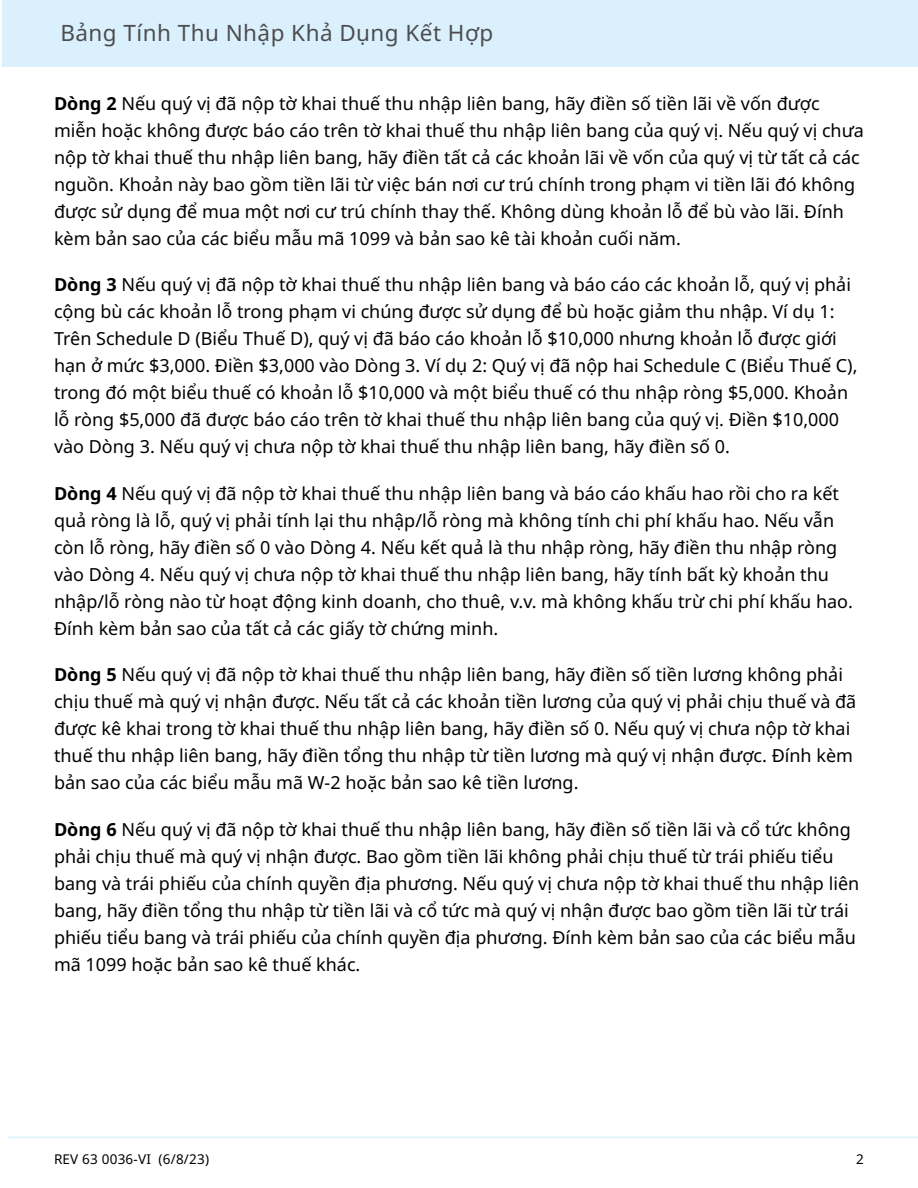
<style>
.page{position:relative;width:918px;height:1188px;background:#fff}
.page>*{position:absolute;margin:0;border:0;box-sizing:border-box;transform-origin:0 0}
.t1{font:22.5px "Noto Sans";letter-spacing:.02em;color:#4d4d4f}
.Normal__P{font:18px/27px "Noto Sans";color:#000}
.t2{font:13.5px "Noto Sans";letter-spacing:.015em;color:#000}
.s1{font-weight:700}
</style>
<div class="page">
<div style="left:2px;top:0;width:916px;height:66px;background:#daf1fd"></div>
<hr style="left:8px;top:1137px;width:910px;height:1px;background:#daf1fd">
<p class="t1" style="left:60px;top:20px;width:434px">Bảng Tính Thu Nhập Khả Dụng Kết Hợp</p>
<p class="Normal__P" style="left:54px;top:90px;width:811px"><span class="s1">Dòng 2</span> Nếu quý vị đã nộp tờ khai thuế thu nhập liên bang, hãy điền số tiền lãi về vốn được miễn hoặc không được báo cáo trên tờ khai thuế thu nhập liên bang của quý vị. Nếu quý vị chưa nộp tờ khai thuế thu nhập liên bang, hãy điền tất cả các khoản lãi về vốn của quý vị từ tất cả các nguồn. Khoản này bao gồm tiền lãi từ việc bán nơi cư trú chính trong phạm vi tiền lãi đó không được sử dụng để mua một nơi cư trú chính thay thế. Không dùng khoản lỗ để bù vào lãi. Đính kèm bản sao của các biểu mẫu mã 1099 và bản sao kê tài khoản cuối năm.</p>
<p class="Normal__P" style="left:54px;top:272px;width:805px"><span class="s1">Dòng 3</span> Nếu quý vị đã nộp tờ khai thuế thu nhập liên bang và báo cáo các khoản lỗ, quý vị phải cộng bù các khoản lỗ trong phạm vi chúng được sử dụng để bù hoặc giảm thu nhập. Ví dụ 1:<br>Trên Schedule D (Biểu Thuế D), quý vị đã báo cáo khoản lỗ $10,000 nhưng khoản lỗ được giới hạn ở mức $3,000. Điền $3,000 vào Dòng 3. Ví dụ 2: Quý vị đã nộp hai Schedule C (Biểu Thuế C), trong đó một biểu thuế có khoản lỗ $10,000 và một biểu thuế có thu nhập ròng $5,000. Khoản lỗ ròng $5,000 đã được báo cáo trên tờ khai thuế thu nhập liên bang của quý vị. Điền $10,000 vào Dòng 3. Nếu quý vị chưa nộp tờ khai thuế thu nhập liên bang, hãy điền số 0.</p>
<p class="Normal__P" style="left:54px;top:480px;width:800px"><span class="s1">Dòng 4</span> Nếu quý vị đã nộp tờ khai thuế thu nhập liên bang và báo cáo khấu hao rồi cho ra kết quả ròng là lỗ, quý vị phải tính lại thu nhập/lỗ ròng mà không tính chi phí khấu hao. Nếu vẫn còn lỗ ròng, hãy điền số 0 vào Dòng 4. Nếu kết quả là thu nhập ròng, hãy điền thu nhập ròng vào Dòng 4. Nếu quý vị chưa nộp tờ khai thuế thu nhập liên bang, hãy tính bất kỳ khoản thu nhập/lỗ ròng nào từ hoạt động kinh doanh, cho thuê, v.v. mà không khấu trừ chi phí khấu hao.<br>Đính kèm bản sao của tất cả các giấy tờ chứng minh.</p>
<p class="Normal__P" style="left:54px;top:662px;width:804px"><span class="s1">Dòng 5</span> Nếu quý vị đã nộp tờ khai thuế thu nhập liên bang, hãy điền số tiền lương không phải chịu thuế mà quý vị nhận được. Nếu tất cả các khoản tiền lương của quý vị phải chịu thuế và đã được kê khai trong tờ khai thuế thu nhập liên bang, hãy điền số 0. Nếu quý vị chưa nộp tờ khai thuế thu nhập liên bang, hãy điền tổng thu nhập từ tiền lương mà quý vị nhận được. Đính kèm bản sao của các biểu mẫu mã W-2 hoặc bản sao kê tiền lương.</p>
<p class="Normal__P" style="left:54px;top:816px;width:807px"><span class="s1">Dòng 6</span> Nếu quý vị đã nộp tờ khai thuế thu nhập liên bang, hãy điền số tiền lãi và cổ tức không phải chịu thuế mà quý vị nhận được. Bao gồm tiền lãi không phải chịu thuế từ trái phiếu tiểu bang và trái phiếu của chính quyền địa phương. Nếu quý vị chưa nộp tờ khai thuế thu nhập liên bang, hãy điền tổng thu nhập từ tiền lãi và cổ tức mà quý vị nhận được bao gồm tiền lãi từ trái phiếu tiểu bang và trái phiếu của chính quyền địa phương. Đính kèm bản sao của các biểu mẫu mã 1099 hoặc bản sao kê thuế khác.</p>
<p class="t2" style="left:54px;top:1151px;width:157px">REV 63 0036-VI (6/8/23)</p>
<p class="t2" style="left:856px;top:1151px;width:9px">2</p>
</div>
